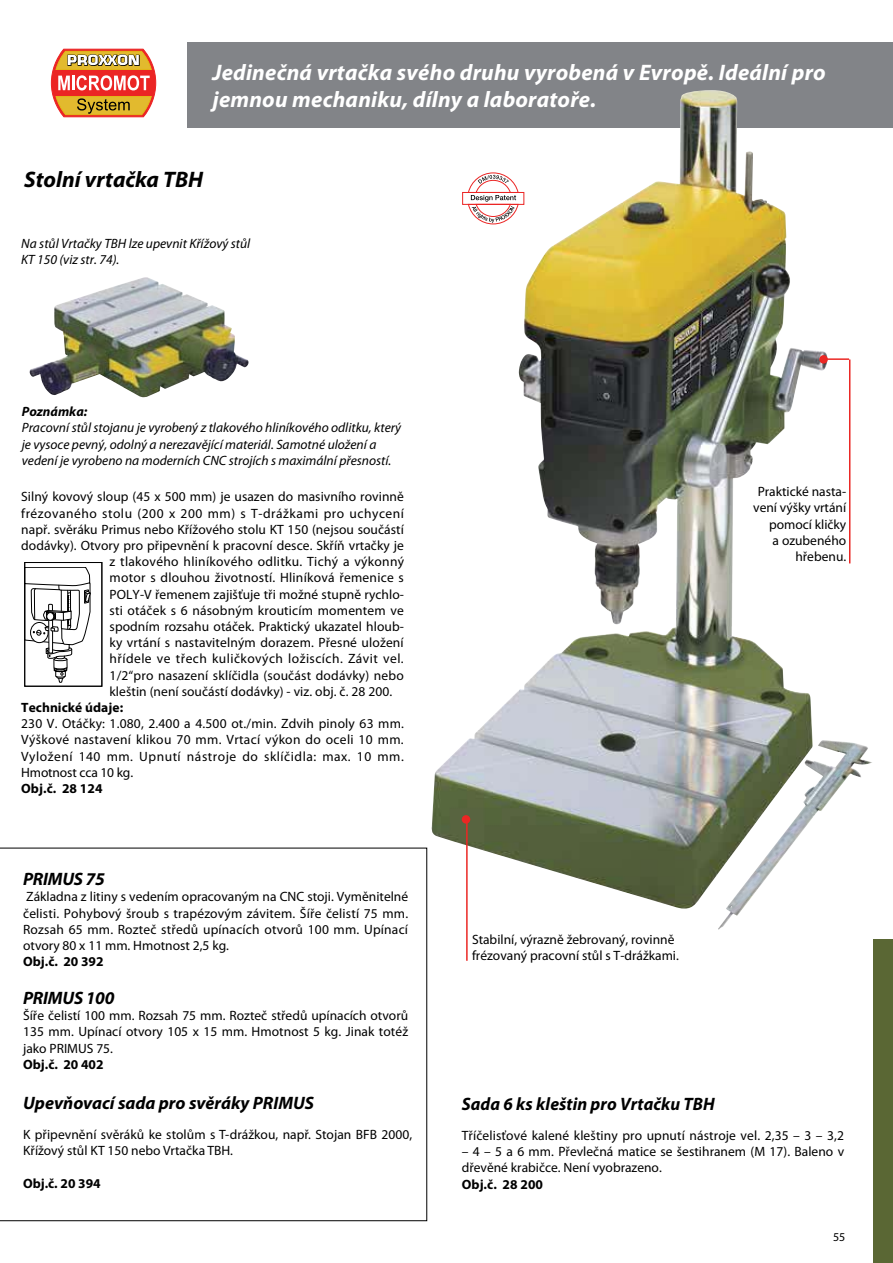
<style>
.page{position:relative;width:893px;height:1263px;background:#fff}
.page>*{position:absolute;margin:0;border:0;box-sizing:border-box;transform-origin:0 0}
.t1{font:italic 700 22.5px/27px "Myriad Pro";letter-spacing:.01em;color:#fff}
.t2{font:italic 700 22.5px "Myriad Pro";color:#000}
.t3{font:italic 700 18px "Myriad Pro";color:#000}
.t4{font:13.5px/16.2px "Myriad Pro";letter-spacing:.005em;color:#000;text-align:justify}
.t5{font:italic 13.5px/16.2px "Myriad Pro";color:#000}
.t6{font:700 13.5px "Myriad Pro";letter-spacing:.005em;color:#000}
.t7{font:13.5px "Myriad Pro";letter-spacing:.04em;color:#000}
.t8{font:13.5px "Myriad Pro";letter-spacing:.035em;color:#000}
.t9{font:italic 700 13.5px "Myriad Pro";color:#000}
.t10{font:12px "Myriad Pro";color:#000}
</style>
<div class="page">
<svg style="left:0;top:848px;width:427px;height:373px"></svg>
<div style="left:187px;top:43px;width:706px;height:85px;background:#828488"></div>
<img style="left:29px;top:277px;width:220px;height:120px">
<img style="left:718px;top:740px;width:154px;height:190px">
<img style="left:431px;top:96px;width:382px;height:814px">
<svg style="left:462px;top:172px;width:63px;height:53px"></svg>
<hr style="left:466px;top:817px;width:2px;height:144px;background:#eb2724">
<div style="left:462px;top:815px;width:8px;height:9px;background:#eb2724;border-radius:50%"></div>
<div style="left:873px;top:940px;width:20px;height:323px;background:#5a6734"></div>
<svg style="left:51px;top:49px;width:105px;height:69px"></svg>
<hr style="left:821px;top:358px;width:28px;height:2px;background:#eb2724">
<div style="left:819px;top:355px;width:9px;height:9px;background:#eb2724;border-radius:50%"></div>
<hr style="left:849px;top:360px;width:1px;height:203px;background:#eb2724">
<svg style="left:26px;top:567px;width:65px;height:116px"></svg>
<div style="left:24px;top:562px;width:78px;height:124px;border:1px solid #000"></div>
<h1 class="t1" style="left:213px;top:61px;width:615px">Jedinečná vrtačka svého druhu vyrobená v Evropě. Ideální pro jemnou mechaniku, dílny a laboratoře.</h1>
<h1 class="t2" style="left:24px;top:171px;width:180px">Stolní vrtačka TBH</h1>
<p class="t5" style="left:21px;top:236px;width:231px">Na stůl Vrtačky TBH lze upevnit Křížový stůl<br>KT 150 (viz str. 74).</p>
<p class="t9" style="left:22px;top:407px;width:67px">Poznámka:</p>
<p class="t5" style="left:22px;top:421px;width:381px">Pracovní stůl stojanu je vyrobený z tlakového hliníkového odlitku, který je vysoce pevný, odolný a nerezavějící materiál. Samotné uložení a vedení je vyrobeno na moderních CNC strojích s maximální přesností.</p>
<p class="t4" style="left:21px;top:490px;width:384px">Silný kovový sloup (45 x 500 mm) je usazen do masivního rovinně</p>
<p class="t7" style="left:21px;top:508px;width:384px">frézovaného stolu (200 x 200 mm) s T-drážkami pro uchycení</p>
<p class="t4" style="left:21px;top:522px;width:384px">např. svěráku Primus nebo Křížového stolu KT 150 (nejsou součástí</p>
<p class="t4" style="left:21px;top:538px;width:384px">dodávky). Otvory pro připevnění k pracovní desce. Skříň vrtačky je</p>
<p class="t4" style="left:110px;top:554px;width:296px">z tlakového hliníkového odlitku. Tichý a výkonný</p>
<p class="t4" style="left:110px;top:571px;width:296px">motor s dlouhou životností. Hliníková řemenice s</p>
<p class="t4" style="left:110px;top:587px;width:296px">POLY-V řemenem zajišťuje tři možné stupně rychlo-</p>
<p class="t4" style="left:110px;top:603px;width:296px">sti otáček s 6 násobným krouticím momentem ve</p>
<p class="t4" style="left:110px;top:619px;width:296px">spodním rozsahu otáček. Praktický ukazatel hloub-</p>
<p class="t4" style="left:110px;top:635px;width:296px">ky vrtání s nastavitelným dorazem. Přesné uložení</p>
<p class="t8" style="left:110px;top:654px;width:296px">hřídele ve třech kuličkových ložiscích. Závit vel.</p>
<p class="t4" style="left:110px;top:668px;width:296px">1/2“pro nasazení sklíčidla (součást dodávky) nebo</p>
<p class="t4" style="left:110px;top:684px;width:284px">kleštin (není součástí dodávky) - viz. obj. č. 28 200.</p>
<p class="t6" style="left:21px;top:702px;width:103px">Technické údaje:</p>
<p class="t4" style="left:21px;top:716px;width:384px">230 V. Otáčky: 1.080, 2.400 a 4.500 ot./min. Zdvih pinoly 63 mm.<br>Výškové nastavení klikou 70 mm. Vrtací výkon do oceli 10 mm.<br>Vyložení 140 mm. Upnutí nástroje do sklíčidla: max. 10 mm.<br>Hmotnost cca 10 kg.</p>
<p class="t6" style="left:21px;top:783px;width:83px">Obj.č. 28 124</p>
<h2 class="t3" style="left:23px;top:872px;width:83px">PRIMUS 75</h2>
<p class="t4" style="left:23px;top:890px;width:386px">Základna z litiny s vedením opracovaným na CNC stoji. Vyměnitelné čelisti. Pohybový šroub s trapézovým závitem. Šíře čelistí 75 mm.<br>Rozsah 65 mm. Rozteč středů upínacích otvorů 100 mm. Upínací otvory 80 x 11 mm. Hmotnost 2,5 kg.</p>
<p class="t6" style="left:23px;top:957px;width:82px">Obj.č. 20 392</p>
<h2 class="t3" style="left:23px;top:991px;width:93px">PRIMUS 100</h2>
<p class="t4" style="left:23px;top:1008px;width:386px">Šíře čelistí 100 mm. Rozsah 75 mm. Rozteč středů upínacích otvorů 135 mm. Upínací otvory 105 x 15 mm. Hmotnost 5 kg. Jinak totéž jako PRIMUS 75.</p>
<p class="t6" style="left:23px;top:1059px;width:82px">Obj.č. 20 402</p>
<h2 class="t3" style="left:23px;top:1096px;width:292px">Upevňovací sada pro svěráky PRIMUS</h2>
<p class="t4" style="left:23px;top:1127px;width:391px">K připevnění svěráků ke stolům s T-drážkou, např. Stojan BFB 2000,<br>Křížový stůl KT 150 nebo Vrtačka TBH.</p>
<p class="t6" style="left:23px;top:1178px;width:79px">Obj.č. 20 394</p>
<p class="t4" style="left:753px;top:484px;width:95px;text-align:right">Praktické nasta&shy;vení výšky vrtání pomocí kličky<br>a ozubeného hřebenu.</p>
<p class="t4" style="left:472px;top:932px;width:208px">Stabilní, výrazně žebrovaný, rovinně frézovaný pracovní stůl s T-drážkami.</p>
<h2 class="t3" style="left:462px;top:1097px;width:255px">Sada 6 ks kleštin pro Vrtačku TBH</h2>
<p class="t4" style="left:462px;top:1128px;width:384px">Tříčelisťové kalené kleštiny pro upnutí nástroje vel. 2,35 – 3 – 3,2</p>
<p class="t4" style="left:462px;top:1145px;width:384px">– 4 – 5 a 6 mm. Převlečná matice se šestihranem (M 17). Baleno v dřevěné krabičce. Není vyobrazeno.</p>
<p class="t6" style="left:462px;top:1179px;width:83px">Obj.č. 28 200</p>
<p class="t10" style="left:833px;top:1233px;width:14px">55</p>
</div>
